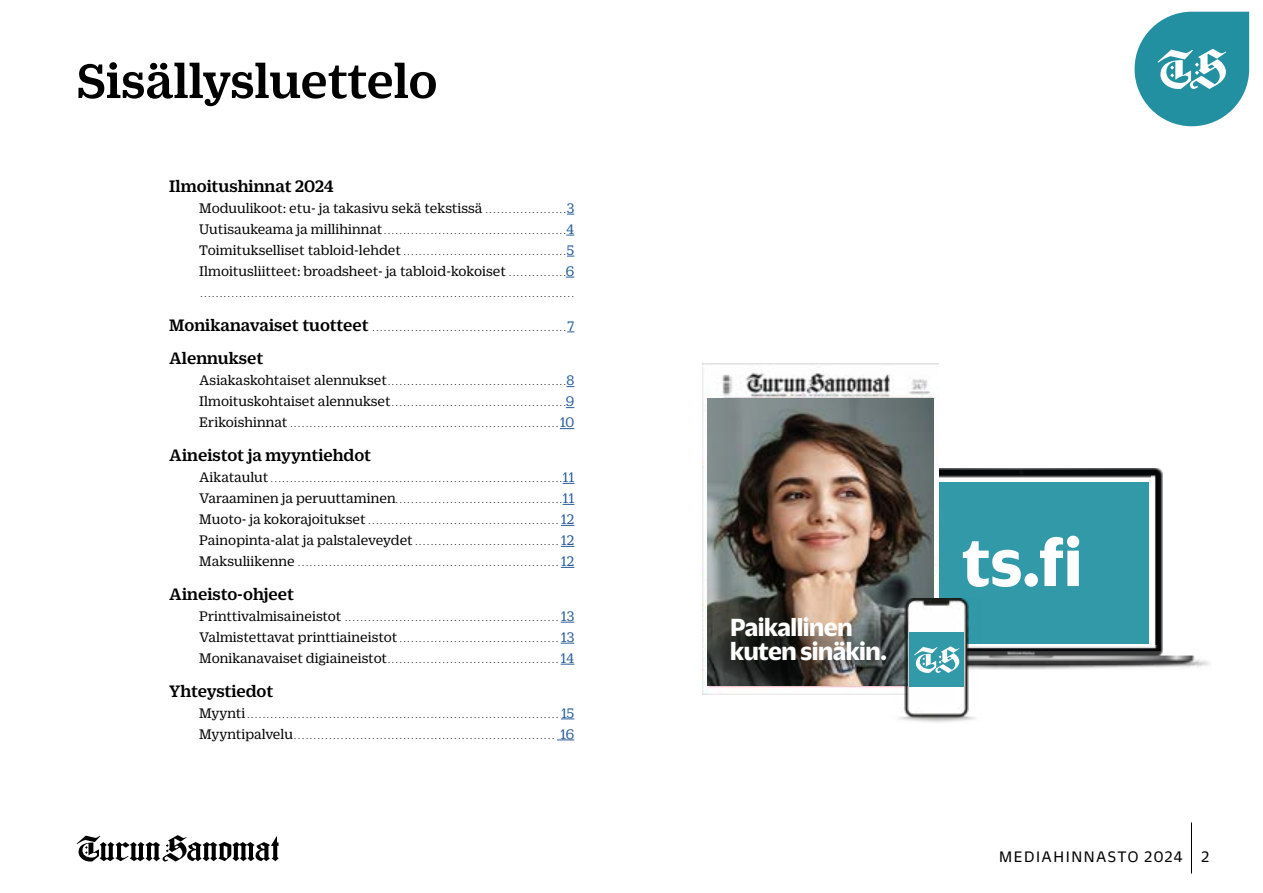
<style>
.page{position:relative;width:1263px;height:893px;background:#fff}
.page>*{position:absolute;margin:0;border:0;box-sizing:border-box;transform-origin:0 0}
.t1{font:700 72.3px "Duplicate Sans";color:#fff}
.t2{font:500 52.5px "Duplicate Ionic";letter-spacing:-.005em;color:#000}
.t3{font:700 26.85px/24.8px "Duplicate Sans";letter-spacing:-.015em;color:#fff}
.t4{font:500 18px "Duplicate Ionic";letter-spacing:-.005em;color:#000}
.t5{font:16.5px "Duplicate Sans";letter-spacing:.1em;color:#000}
.t6{font:15px "Duplicate Ionic";letter-spacing:-.005em;color:#000}
.t7{font:9px "Duplicate Ionic";color:#000}
.s1{font-size:9px}
.s2{color:#275b9b}
.s3{font-size:15px}
.s4{font-size:15px;color:#275b9b}
.s5{font-weight:500;font-size:18px}
</style>
<div class="page">
<hr style="left:1191px;top:822px;width:1px;height:51px;background:#000">
<svg style="left:77px;top:835px;width:202px;height:27px"></svg>
<svg style="left:1134px;top:12px;width:115px;height:114px"></svg>
<svg style="left:560px;top:428px;width:14px;height:1px"></svg>
<svg style="left:561px;top:525px;width:13px;height:1px"></svg>
<svg style="left:561px;top:546px;width:13px;height:1px"></svg>
<svg style="left:561px;top:567px;width:13px;height:1px"></svg>
<svg style="left:561px;top:622px;width:13px;height:1px"></svg>
<svg style="left:561px;top:643px;width:13px;height:1px"></svg>
<svg style="left:561px;top:664px;width:13px;height:1px"></svg>
<svg style="left:561px;top:718px;width:13px;height:1px"></svg>
<svg style="left:557px;top:739px;width:17px;height:1px"></svg>
<div style="left:909px;top:475px;width:249px;height:175px;background:#3299a8"></div>
<img style="left:982px;top:656px;width:228px;height:13px">
<img style="left:982px;top:650px;width:211px;height:7px">
<img style="left:982px;top:644px;width:180px;height:7px">
<img style="left:1150px;top:469px;width:12px;height:176px">
<img style="left:939px;top:469px;width:211px;height:12px">
<img style="left:703px;top:364px;width:236px;height:330px">
<img style="left:708px;top:398px;width:226px;height:288px">
<img style="left:892px;top:598px;width:90px;height:124px">
<div style="left:910px;top:633px;width:54px;height:54px;background:#3299a8"></div>
<svg style="left:914px;top:646px;width:45px;height:27px"></svg>
<svg style="left:708px;top:620px;width:152px;height:65px;background:#3a3631"></svg>
<h2 class="t2" style="left:77px;top:44px;width:362px">Sisällysluettelo</h2>
<h3 class="t4" style="left:169px;top:173px;width:166px">Ilmoitushinnat 2024</h3>
<h3 class="t6" style="left:199px;top:198px;width:376px">Moduulikoot: etu- ja takasivu sekä tekstissä <span class="s1">. . . . . . . . . . . . . . . . . . . .</span> <span class="s2">3</span></h3>
<p class="t7" style="left:199px;top:225px;width:376px"><span class="s3">Uutisaukeama ja millihinnat</span> . . . . . . . . . . . . . . . . . . . . . . . . . . . . . . . . . . . . . . . . . . . . . . <span class="s4">4</span></p>
<p class="t7" style="left:199px;top:246px;width:377px"><span class="s3">Toimitukselliset tabloid-lehdet</span> . . . . . . . . . . . . . . . . . . . . . . . . . . . . . . . . . . . . . . . . . <span class="s4">5</span></p>
<h3 class="t6" style="left:199px;top:261px;width:377px">Ilmoitusliitteet: broadsheet- ja tabloid-kokoiset <span class="s1">. . . . . . . . . . . . . .</span> <span class="s2">6</span></h3>
<p class="t7" style="left:201px;top:288px;width:371px">. . . . . . . . . . . . . . . . . . . . . . . . . . . . . . . . . . . . . . . . . . . . . . . . . . . . . . . . . . . . . . . . . . . . . . . . . . . . . . . . . . . . . . . . . . . . . . .</p>
<p class="t7" style="left:169px;top:322px;width:407px"><span class="s5">Monikanavaiset tuotteet</span> . . . . . . . . . . . . . . . . . . . . . . . . . . . . . . . . . . . . . . . . . . . . . . . . . <span class="s4">7</span></p>
<h3 class="t4" style="left:169px;top:346px;width:96px">Alennukset</h3>
<p class="t7" style="left:199px;top:376px;width:377px"><span class="s3">Asiakaskohtaiset alennukset</span> . . . . . . . . . . . . . . . . . . . . . . . . . . . . . . . . . . . . . . . . . . . . . <span class="s4">8</span></p>
<p class="t7" style="left:199px;top:397px;width:377px"><span class="s3">Ilmoituskohtaiset alennukset</span> . . . . . . . . . . . . . . . . . . . . . . . . . . . . . . . . . . . . . . . . . . . . <span class="s4">9</span></p>
<p class="t7" style="left:199px;top:418px;width:376px"><span class="s3">Erikoishinnat</span> . . . . . . . . . . . . . . . . . . . . . . . . . . . . . . . . . . . . . . . . . . . . . . . . . . . . . . . . . . . . . . . . . . . . . <span class="s4">10</span></p>
<h3 class="t4" style="left:169px;top:443px;width:203px">Aineistot ja myyntiehdot</h3>
<p class="t7" style="left:199px;top:473px;width:377px"><span class="s3">Aikataulut</span> . . . . . . . . . . . . . . . . . . . . . . . . . . . . . . . . . . . . . . . . . . . . . . . . . . . . . . . . . . . . . . . . . . . . . . . . . . <span class="s4">11</span></p>
<p class="t7" style="left:199px;top:494px;width:376px"><span class="s3">Varaaminen ja peruuttaminen</span> . . . . . . . . . . . . . . . . . . . . . . . . . . . . . . . . . . . . . . . . . . <span class="s4">11</span></p>
<p class="t7" style="left:199px;top:515px;width:376px"><span class="s3">Muoto- ja kokorajoitukset</span> . . . . . . . . . . . . . . . . . . . . . . . . . . . . . . . . . . . . . . . . . . . . . . . . . <span class="s4">12</span></p>
<p class="t7" style="left:199px;top:536px;width:376px"><span class="s3">Painopinta-alat ja palstaleveydet</span> . . . . . . . . . . . . . . . . . . . . . . . . . . . . . . . . . . . . . <span class="s4">12</span></p>
<p class="t7" style="left:199px;top:557px;width:376px"><span class="s3">Maksuliikenne</span> . . . . . . . . . . . . . . . . . . . . . . . . . . . . . . . . . . . . . . . . . . . . . . . . . . . . . . . . . . . . . . . . . . . <span class="s4">12</span></p>
<h3 class="t4" style="left:169px;top:581px;width:126px">Aineisto-ohjeet</h3>
<p class="t7" style="left:199px;top:612px;width:377px"><span class="s3">Printtivalmisaineistot</span> . . . . . . . . . . . . . . . . . . . . . . . . . . . . . . . . . . . . . . . . . . . . . . . . . . . . . . . <span class="s4">13</span></p>
<p class="t7" style="left:199px;top:633px;width:376px"><span class="s3">Valmistettavat printtiaineistot</span> . . . . . . . . . . . . . . . . . . . . . . . . . . . . . . . . . . . . . . . . . <span class="s4">13</span></p>
<p class="t7" style="left:199px;top:654px;width:376px"><span class="s3">Monikanavaiset digiaineistot</span> . . . . . . . . . . . . . . . . . . . . . . . . . . . . . . . . . . . . . . . . . . . . <span class="s4">14</span></p>
<h3 class="t4" style="left:169px;top:678px;width:106px">Yhteystiedot</h3>
<p class="t7" style="left:199px;top:709px;width:377px"><span class="s3">Myynti</span> . . . . . . . . . . . . . . . . . . . . . . . . . . . . . . . . . . . . . . . . . . . . . . . . . . . . . . . . . . . . . . . . . . . . . . . . . . . . . . . . <span class="s4">15</span></p>
<p class="t7" style="left:199px;top:730px;width:377px"><span class="s3">Myyntipalvelu</span> . . . . . . . . . . . . . . . . . . . . . . . . . . . . . . . . . . . . . . . . . . . . . . . . . . . . . . . . . . . . . . . . . . . <span class="s4">16</span></p>
<h3 class="t3" style="left:730px;top:612px;width:158px">Paikallinen kuten sinäkin.</h3>
<h1 class="t1" style="left:962px;top:513px;width:122px">ts.fi</h1>
<h3 class="t5" style="left:999px;top:846px;width:212px">MEDIAHINNASTO 2024 2</h3>
</div>
